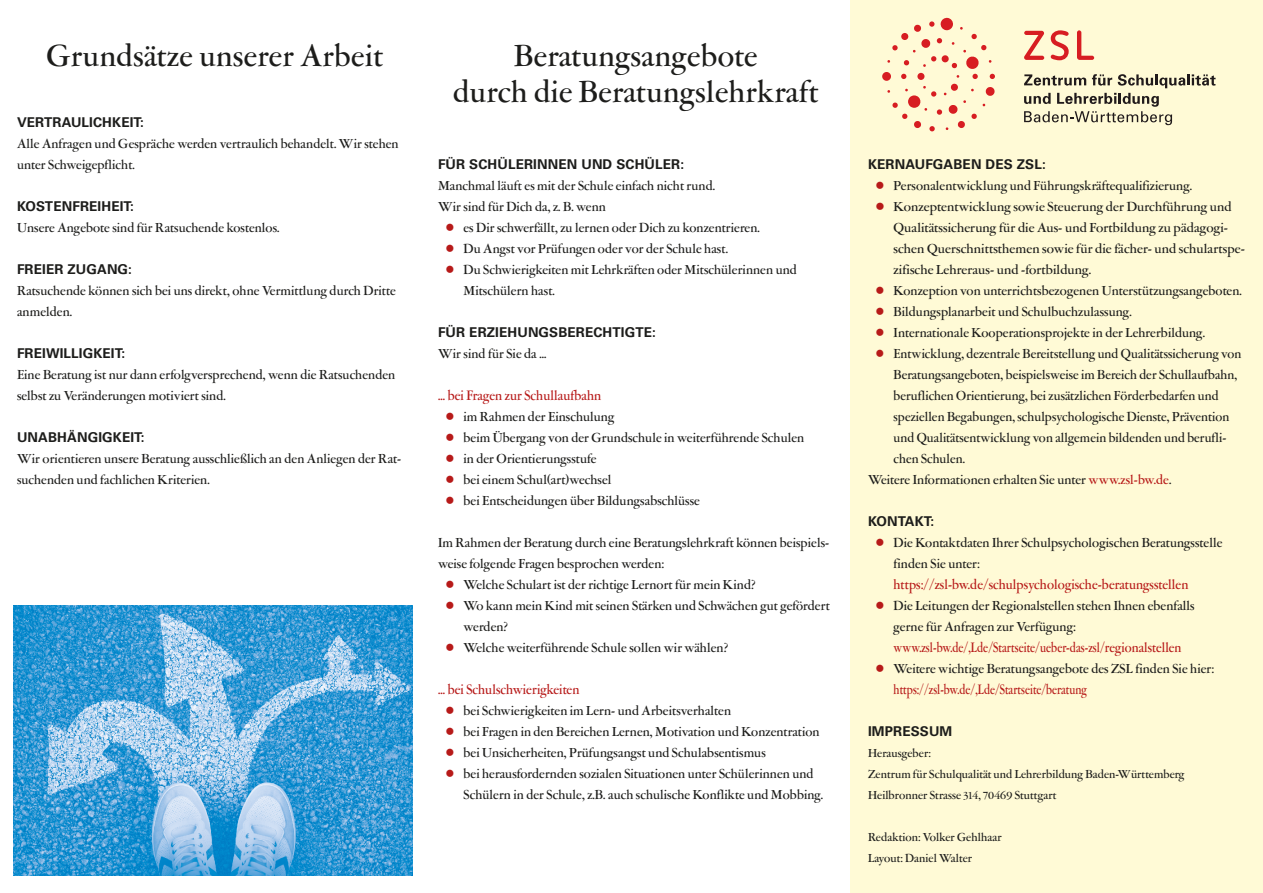
<style>
.page{position:relative;width:1263px;height:893px;background:#fff}
.page>*{position:absolute;margin:0;border:0;box-sizing:border-box;transform-origin:0 0}
.Headline_Innenseiten{font:500 31.5px "Garamont Amst SH";letter-spacing:.02em;color:#1d1d1b}
.Copy__Fließtext{font:500 14.1px "Garamont Amst SH";letter-spacing:.01em;color:#b71a19;scale:.95 1}
.Copy__Fließtext-2{font:500 14.1px "Garamont Amst SH";letter-spacing:.01em;color:#b71a19;scale:.83 1}
.Copy__Fließtext-3{font:500 14.1px "Garamont Amst SH";letter-spacing:.01em;color:#b71a19;scale:.82 1}
.Copy__Fließtext-4{font:500 13.5px/21px "Garamont Amst SH";letter-spacing:.01em;color:#1d1d1b}
.Subheadline_2_Innens{font:700 13.5px "Univers";letter-spacing:.01em;color:#1d1d1b}
.Impressum_Text{font:500 12px "Garamont Amst SH";letter-spacing:.01em;color:#1d1d1b}
.s1{font-size:14.1px;color:#b71a19}
.s2{color:#b71a19}
</style>
<div class="page">
<img style="left:14px;top:605px;width:398px;height:271px">
<div style="left:850px;top:0;width:413px;height:893px;background:#fffad6"></div>
<div style="left:882px;top:72px;width:9px;height:9px;background:#d71d22;border-radius:50%"></div>
<svg style="left:887px;top:17px;width:108px;height:114px"></svg>
<svg style="left:1024px;top:31px;width:20px;height:29px"></svg>
<svg style="left:1051px;top:30px;width:18px;height:30px"></svg>
<svg style="left:1077px;top:30px;width:17px;height:30px"></svg>
<svg style="left:1024px;top:74px;width:191px;height:51px"></svg>
<p class="Headline_Innenseiten" style="left:47px;top:39px;width:338px">Grundsätze unserer Arbeit</p>
<p class="Subheadline_2_Innens" style="left:17px;top:114px;width:128px">VERTRAULICHKEIT:</p>
<p class="Copy__Fließtext-4" style="left:17px;top:133px;width:383px">Alle Anfragen und Gespräche werden vertraulich behandelt. Wir stehen unter Schweigepflicht.</p>
<p class="Subheadline_2_Innens" style="left:17px;top:198px;width:118px">KOSTENFREIHEIT:</p>
<p class="Copy__Fließtext-4" style="left:17px;top:217px;width:264px">Unsere Angebote sind für Ratsuchende kostenlos.</p>
<p class="Subheadline_2_Innens" style="left:17px;top:261px;width:117px">FREIER ZUGANG:</p>
<p class="Copy__Fließtext-4" style="left:17px;top:280px;width:380px">Ratsuchende können sich bei uns direkt, ohne Vermittlung durch Dritte anmelden.</p>
<p class="Subheadline_2_Innens" style="left:17px;top:345px;width:110px">FREIWILLIGKEIT:</p>
<p class="Copy__Fließtext-4" style="left:17px;top:364px;width:380px">Eine Beratung ist nur dann erfolgversprechend, wenn die Ratsuchenden selbst zu Veränderungen motiviert sind.</p>
<p class="Subheadline_2_Innens" style="left:17px;top:429px;width:129px">UNABHÄNGIGKEIT:</p>
<p class="Copy__Fließtext-4" style="left:17px;top:448px;width:386px">Wir orientieren unsere Beratung ausschließlich an den Anliegen der Rat&shy;suchenden und fachlichen Kriterien.</p>
<p class="Headline_Innenseiten" style="left:514px;top:39px;width:244px">Beratungsangebote</p>
<p class="Headline_Innenseiten" style="left:453px;top:75px;width:367px">durch die Beratungslehrkraft</p>
<p class="Subheadline_2_Innens" style="left:438px;top:156px;width:248px">FÜR SCHÜLERINNEN UND SCHÜLER:</p>
<p class="Copy__Fließtext-4" style="left:438px;top:175px;width:279px">Manchmal läuft es mit der Schule einfach nicht rund.<br>Wir sind für Dich da, z. B. wenn</p>
<p class="Copy__Fließtext-4" style="left:446px;top:217px;width:315px"><span class="s1">●</span> es Dir schwerfällt, zu lernen oder Dich zu konzentrieren.</p>
<p class="Copy__Fließtext-4" style="left:446px;top:238px;width:283px"><span class="s1">●</span> Du Angst vor Prüfungen oder vor der Schule hast.</p>
<p class="Copy__Fließtext-4" style="left:463px;top:259px;width:335px;text-indent:-17px"><span class="s1">●</span> Du Schwierigkeiten mit Lehrkräften oder Mitschülerinnen und<br>Mitschülern hast.</p>
<p class="Subheadline_2_Innens" style="left:438px;top:324px;width:219px">FÜR ERZIEHUNGSBERECHTIGTE:</p>
<p class="Copy__Fließtext-4" style="left:438px;top:343px;width:110px">Wir sind für Sie da ...</p>
<p class="Copy__Fließtext" style="left:438px;top:388px;width:173px">... bei Fragen zur Schullaufbahn</p>
<p class="Copy__Fließtext-4" style="left:446px;top:406px;width:169px"><span class="s1">●</span> im Rahmen der Einschulung</p>
<p class="Copy__Fließtext-4" style="left:446px;top:427px;width:359px"><span class="s1">●</span> beim Übergang von der Grundschule in weiterführende Schulen</p>
<p class="Copy__Fließtext-4" style="left:446px;top:448px;width:151px"><span class="s1">●</span> in der Orientierungsstufe</p>
<p class="Copy__Fließtext-4" style="left:446px;top:469px;width:166px"><span class="s1">●</span> bei einem Schul(art)wechsel</p>
<p class="Copy__Fließtext-4" style="left:446px;top:490px;width:255px"><span class="s1">●</span> bei Entscheidungen über Bildungsabschlüsse</p>
<p class="Copy__Fließtext-4" style="left:438px;top:532px;width:393px">Im Rahmen der Beratung durch eine Beratungslehrkraft können beispiels&shy;weise folgende Fragen besprochen werden:</p>
<p class="Copy__Fließtext-4" style="left:446px;top:574px;width:310px"><span class="s1">●</span> Welche Schulart ist der richtige Lernort für mein Kind?</p>
<p class="Copy__Fließtext-4" style="left:463px;top:595px;width:368px;text-indent:-17px"><span class="s1">●</span> Wo kann mein Kind mit seinen Stärken und Schwächen gut gefördert werden?</p>
<p class="Copy__Fließtext-4" style="left:446px;top:637px;width:283px"><span class="s1">●</span> Welche weiterführende Schule sollen wir wählen?</p>
<p class="Copy__Fließtext" style="left:438px;top:682px;width:150px">... bei Schulschwierigkeiten</p>
<p class="Copy__Fließtext-4" style="left:446px;top:700px;width:286px"><span class="s1">●</span> bei Schwierigkeiten im Lern- und Arbeitsverhalten</p>
<p class="Copy__Fließtext-4" style="left:446px;top:721px;width:375px"><span class="s1">●</span> bei Fragen in den Bereichen Lernen, Motivation und Konzentration</p>
<p class="Copy__Fließtext-4" style="left:446px;top:742px;width:321px"><span class="s1">●</span> bei Unsicherheiten, Prüfungsangst und Schulabsentismus</p>
<p class="Copy__Fließtext-4" style="left:463px;top:763px;width:361px;text-indent:-17px"><span class="s1">●</span> bei herausfordernden sozialen Situationen unter Schülerinnen und<br>Schülern in der Schule, z.B. auch schulische Konflikte und Mobbing.</p>
<p class="Subheadline_2_Innens" style="left:868px;top:156px;width:179px">KERNAUFGABEN DES ZSL:</p>
<p class="Copy__Fließtext-4" style="left:876px;top:175px;width:317px"><span class="s1">●</span> Personalentwicklung und Führungskräftequalifizierung.</p>
<p class="Copy__Fließtext-4" style="left:893px;top:196px;width:353px;text-indent:-17px"><span class="s1">●</span> Konzeptentwicklung sowie Steuerung der Durchführung und Qualitätssicherung für die Aus- und Fortbildung zu pädagogi&shy;schen Querschnittsthemen sowie für die fächer- und schulartspe&shy;zifische Lehreraus- und -fortbildung.</p>
<p class="Copy__Fließtext-4" style="left:876px;top:280px;width:367px"><span class="s1">●</span> Konzeption von unterrichtsbezogenen Unterstützungsangeboten.</p>
<p class="Copy__Fließtext-4" style="left:876px;top:301px;width:257px"><span class="s1">●</span> Bildungsplanarbeit und Schulbuchzulassung.</p>
<p class="Copy__Fließtext-4" style="left:876px;top:322px;width:330px"><span class="s1">●</span> Internationale Kooperationsprojekte in der Lehrerbildung.</p>
<p class="Copy__Fließtext-4" style="left:893px;top:343px;width:349px;text-indent:-17px"><span class="s1">●</span> Entwicklung, dezentrale Bereitstellung und Qualitätssicherung von Beratungsangeboten, beispielsweise im Bereich der Schullaufbahn, beruflichen Orientierung, bei zusätzlichen Förderbedarfen und speziellen Begabungen, schulpsychologische Dienste, Prävention und Qualitätsentwicklung von allgemein bildenden und berufli&shy;chen Schulen.</p>
<p class="Copy__Fließtext-4" style="left:868px;top:469px;width:305px">Weitere Informationen erhalten Sie unter <span class="s2">www.zsl-bw.de</span>.</p>
<p class="Subheadline_2_Innens" style="left:868px;top:513px;width:68px">KONTAKT:</p>
<p class="Copy__Fließtext-4" style="left:893px;top:532px;width:330px;text-indent:-17px"><span class="s1">●</span> Die Kontaktdaten Ihrer Schulpsychologischen Beratungsstelle finden Sie unter:</p>
<p class="Copy__Fließtext" style="left:893px;top:577px;width:312px">https://zsl-bw.de/schulpsychologische-beratungsstellen</p>
<p class="Copy__Fließtext-4" style="left:893px;top:595px;width:303px;text-indent:-17px"><span class="s1">●</span> Die Leitungen der Regionalstellen stehen Ihnen ebenfalls gerne für Anfragen zur Verfügung:</p>
<p class="Copy__Fließtext-2" style="left:893px;top:640px;width:348px">www.zsl-bw.de/,Lde/Startseite/ueber-das-zsl/regionalstellen</p>
<p class="Copy__Fließtext-4" style="left:876px;top:658px;width:339px"><span class="s1">●</span> Weitere wichtige Beratungsangebote des ZSL finden Sie hier:</p>
<p class="Copy__Fließtext-3" style="left:893px;top:682px;width:237px">https://zsl-bw.de/,Lde/Startseite/beratung</p>
<p class="Subheadline_2_Innens" style="left:868px;top:723px;width:86px">IMPRESSUM</p>
<p class="Impressum_Text" style="left:868px;top:746px;width:64px">Herausgeber:</p>
<p class="Impressum_Text" style="left:868px;top:767px;width:318px">Zentrum für Schulqualität und Lehrerbildung Baden-Württemberg</p>
<p class="Impressum_Text" style="left:868px;top:788px;width:190px">Heilbronner Strasse 314, 70469 Stuttgart</p>
<p class="Impressum_Text" style="left:868px;top:830px;width:135px">Redaktion: Volker Gehlhaar</p>
<p class="Impressum_Text" style="left:868px;top:851px;width:106px">Layout: Daniel Walter</p>
</div>
